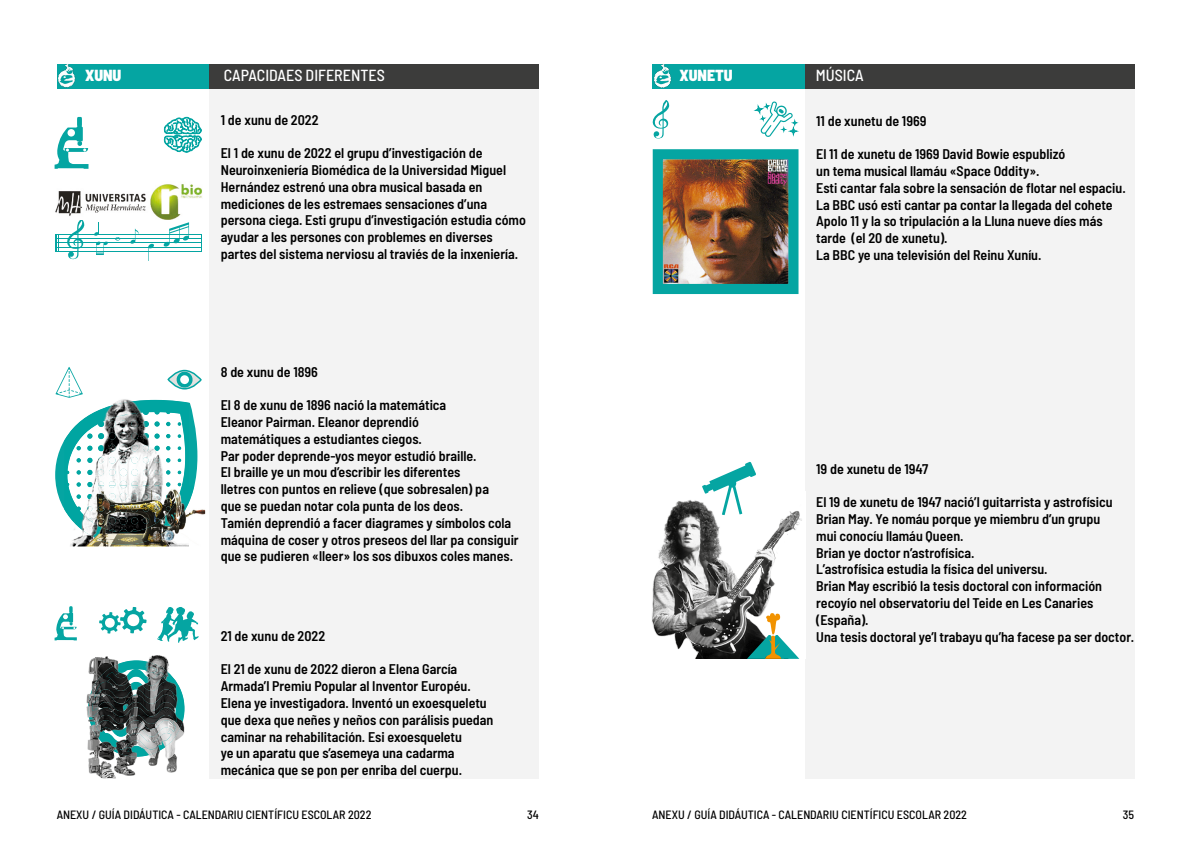
<style>
.page{position:relative;width:1191px;height:842px;background:#fff}
.page>*{position:absolute;margin:0;border:0;box-sizing:border-box;transform-origin:0 0}
.t1{font:500 semi-condensed 16px "Barlow";color:#fff}
.t2{font:900 semi-condensed 16px "Barlow";color:#fff}
.t3{font:600 semi-condensed 14px/16.8px "Barlow";color:#000}
.t4{font:500 semi-condensed 12px "Barlow";color:#000}
</style>
<div class="page">
<div style="left:57px;top:64px;width:152px;height:24px;background:#05a5a2"></div>
<div style="left:652px;top:64px;width:153px;height:24px;background:#05a5a2"></div>
<div style="left:805px;top:83px;width:329px;height:695px;background:#f3f3f3"></div>
<div style="left:209px;top:83px;width:330px;height:695px;background:#f3f3f3"></div>
<img style="left:57px;top:64px;width:24px;height:25px">
<img style="left:652px;top:64px;width:25px;height:25px">
<div style="left:209px;top:64px;width:330px;height:24px;background:#3c3c3b"></div>
<div style="left:805px;top:64px;width:329px;height:24px;background:#3c3c3b"></div>
<img style="left:86px;top:655px;width:99px;height:123px">
<img style="left:88px;top:660px;width:96px;height:97px">
<img style="left:92px;top:695px;width:84px;height:16px">
<img style="left:93px;top:707px;width:83px;height:17px">
<img style="left:96px;top:720px;width:80px;height:17px">
<img style="left:94px;top:682px;width:82px;height:16px">
<img style="left:115px;top:665px;width:42px;height:4px">
<img style="left:127px;top:749px;width:18px;height:3px">
<img style="left:106px;top:669px;width:60px;height:17px">
<img style="left:101px;top:733px;width:70px;height:16px">
<svg style="left:157px;top:607px;width:42px;height:36px"></svg>
<svg style="left:99px;top:607px;width:48px;height:27px"></svg>
<img style="left:197px;top:509px;width:8px;height:6px">
<img style="left:78px;top:545px;width:111px;height:1px">
<svg style="left:168px;top:370px;width:33px;height:19px"></svg>
<div style="left:167px;top:370px;width:35px;height:20px;border:2px solid #05a5a2;border-radius:50%"></div>
<svg style="left:55px;top:367px;width:142px;height:178px"></svg>
<svg style="left:55px;top:236px;width:4px;height:15px"></svg>
<svg style="left:201px;top:235px;width:1px;height:16px"></svg>
<hr style="left:55px;top:235px;width:146px;height:1px;background:#05a5a2">
<hr style="left:55px;top:239px;width:146px;height:1px;background:#05a5a2">
<hr style="left:55px;top:243px;width:146px;height:1px;background:#05a5a2">
<hr style="left:55px;top:247px;width:146px;height:1px;background:#05a5a2">
<hr style="left:55px;top:251px;width:146px;height:1px;background:#05a5a2">
<svg style="left:148px;top:243px;width:6px;height:18px"></svg>
<svg style="left:163px;top:222px;width:26px;height:25px"></svg>
<svg style="left:66px;top:220px;width:18px;height:39px"></svg>
<svg style="left:94px;top:222px;width:14px;height:33px"></svg>
<svg style="left:115px;top:237px;width:5px;height:4px"></svg>
<svg style="left:130px;top:229px;width:9px;height:15px"></svg>
<img style="left:55px;top:184px;width:147px;height:35px">
<svg style="left:55px;top:117px;width:33px;height:52px"></svg>
<div style="left:77px;top:117px;width:5px;height:10px;background:#05a5a2;border-radius:2px"></div>
<div style="left:67px;top:129px;width:8px;height:8px;background:#fff;border-radius:50%"></div>
<svg style="left:164px;top:116px;width:38px;height:37px"></svg>
<img style="left:652px;top:500px;width:150px;height:159px">
<svg style="left:747px;top:613px;width:52px;height:46px"></svg>
<svg style="left:702px;top:462px;width:54px;height:53px"></svg>
<img style="left:663px;top:160px;width:124px;height:123px">
<div style="left:652px;top:149px;width:146px;height:145px;border:10px solid #05a5a2"></div>
<svg style="left:753px;top:101px;width:46px;height:36px"></svg>
<svg style="left:652px;top:100px;width:17px;height:39px"></svg>
<svg style="left:55px;top:606px;width:22px;height:34px"></svg>
<p class="t2" style="left:85px;top:64px;width:38px">XUNU</p>
<p class="t1" style="left:224px;top:64px;width:162px">CAPACIDAES DIFERENTES</p>
<p class="t2" style="left:679px;top:64px;width:55px">XUNETU</p>
<p class="t1" style="left:816px;top:64px;width:49px">MÚSICA</p>
<p class="t3" style="left:221px;top:110px;width:99px">1 de xunu de 2022</p>
<p class="t3" style="left:221px;top:144px;width:306px">El 1 de xunu de 2022 el grupu d’investigación de Neuroinxeniería Biomédica de la Universidad Miguel Hernández estrenó una obra musical basada en mediciones de les estremaes sensaciones d’una persona ciega. Esti grupu d’investigación estudia cómo ayudar a les persones con problemes en diverses partes del sistema nerviosu al traviés de la inxeniería.</p>
<p class="t3" style="left:221px;top:362px;width:99px">8 de xunu de 1896</p>
<p class="t3" style="left:221px;top:396px;width:299px">El 8 de xunu de 1896 nació la matemática<br>Eleanor Pairman. Eleanor deprendió<br>matemátiques a estudiantes ciegos.<br>Par poder deprende-yos meyor estudió braille.<br>El braille ye un mou d’escribir les diferentes<br>lletres con puntos en relieve (que sobresalen) pa<br>que se puedan notar cola punta de los deos.<br>Tamién deprendió a facer diagrames y símbolos cola máquina de coser y otros preseos del llar pa consiguir que se pudieren «lleer» los sos dibuxos coles manes.</p>
<p class="t3" style="left:221px;top:626px;width:106px">21 de xunu de 2022</p>
<p class="t3" style="left:221px;top:660px;width:274px">El 21 de xunu de 2022 dieron a Elena García Armada’l Premiu Popular al Inventor Européu.<br>Elena ye investigadora. Inventó un exoesqueletu que dexa que neñes y neños con parálisis puedan caminar na rehabilitación. Esi exoesqueletu<br>ye un aparatu que s’asemeya una cadarma mecánica que se pon per enriba del cuerpu.</p>
<p class="t3" style="left:816px;top:111px;width:112px">11 de xunetu de 1969</p>
<p class="t3" style="left:816px;top:145px;width:311px">El 11 de xunetu de 1969 David Bowie espublizó<br>un tema musical llamáu «Space Oddity».<br>Esti cantar fala sobre la sensación de flotar nel espaciu.<br>La BBC usó esti cantar pa contar la llegada del cohete Apolo 11 y la so tripulación a la Lluna nueve díes más tarde (el 20 de xunetu).<br>La BBC ye una televisión del Reinu Xuníu.</p>
<p class="t3" style="left:816px;top:459px;width:113px">19 de xunetu de 1947</p>
<p class="t3" style="left:816px;top:493px;width:319px">El 19 de xunetu de 1947 nació’l guitarrista y astrofísicu Brian May. Ye nomáu porque ye miembru d’un grupu<br>mui conocíu llamáu Queen.<br>Brian ye doctor n’astrofísica.<br>L’astrofísica estudia la física del universu.<br>Brian May escribió la tesis doctoral con información recoyío nel observatoriu del Teide en Les Canaries (España).<br>Una tesis doctoral ye’l trabayu qu’ha facese pa ser doctor.</p>
<p class="t4" style="left:57px;top:806px;width:316px">ANEXU / GUÍA DIDÁUTICA - CALENDARIU CIENTÍFICU ESCOLAR 2022</p>
<p class="t4" style="left:652px;top:806px;width:316px">ANEXU / GUÍA DIDÁUTICA - CALENDARIU CIENTÍFICU ESCOLAR 2022</p>
<p class="t4" style="left:1123px;top:806px;width:13px">35</p>
<p class="t4" style="left:527px;top:806px;width:13px">34</p>
</div>
